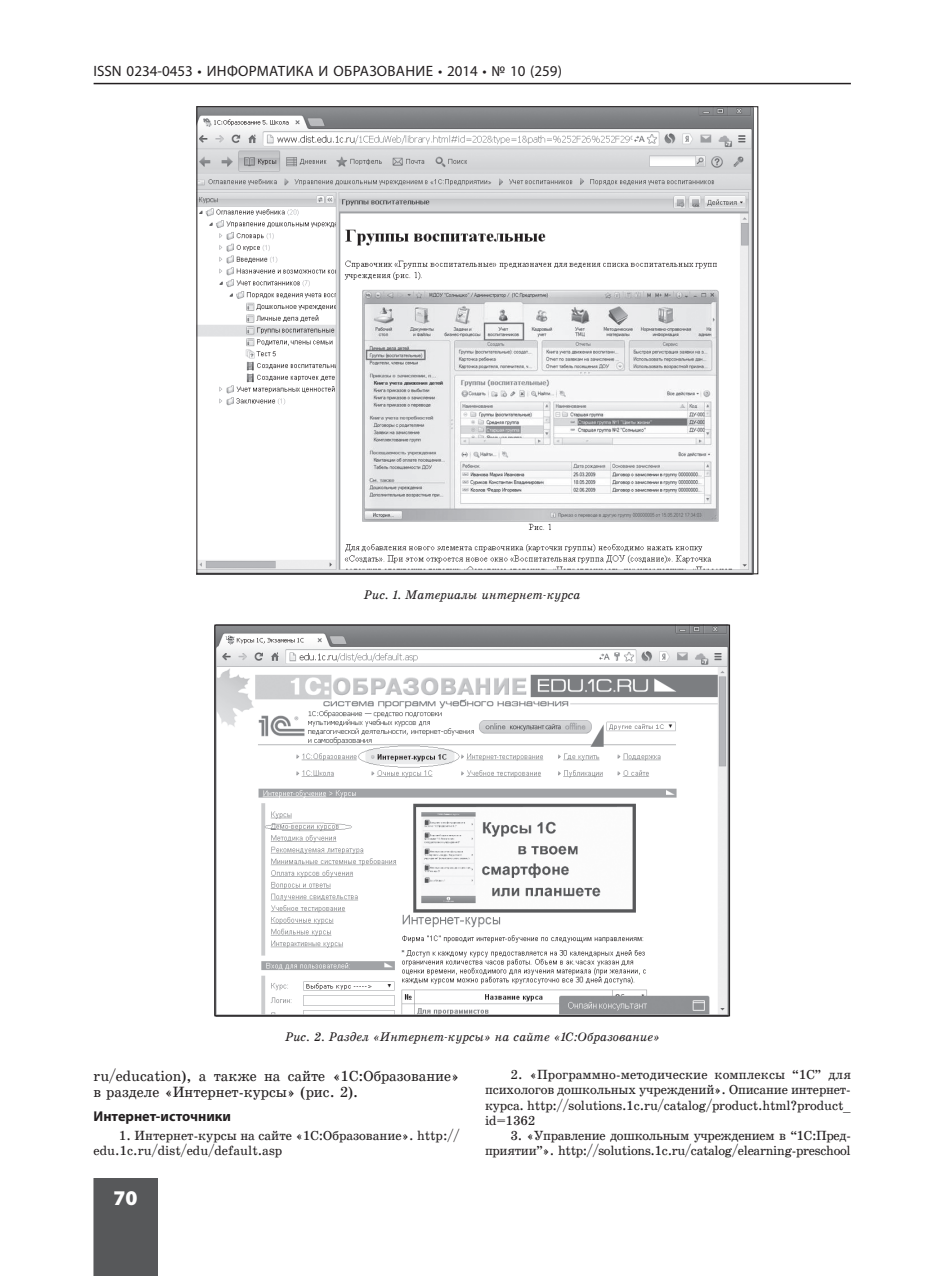
<style>
.page{position:relative;width:936px;height:1276px;background:#fff}
.page>*{position:absolute;margin:0;border:0;box-sizing:border-box;transform-origin:0 0}
.t1{font:900 21px "Myriad Pro";color:#fff}
.t2{font:15px "Myriad Pro";color:#231f20}
.t3{font:14.25px/16.5px "School Plain";color:#231f20}
.t4{font:700 14.25px "Myriad Pro";color:#231f20}
.t5{font:12.75px/15px "School Plain";letter-spacing:-.01em;color:#231f20}
.t6{font:italic 12px "School";color:#231f20}
</style>
<div class="page">
<div style="left:94px;top:1178px;width:63px;height:98px;background:#57585a"></div>
<hr style="left:94px;top:83px;width:756px;height:1px;background:#231f20">
<img style="left:198px;top:108px;width:555px;height:464px">
<img style="left:216px;top:627px;width:512px;height:387px">
<p class="t2" style="left:94px;top:62px;width:144px">ISSN 0234-0453 • И НФОРМАТИКА</p>
<p class="t2" style="left:318px;top:62px;width:25px">И ОБРАЗОВА</p>
<p class="t2" style="left:405px;top:62px;width:158px">НИЕ • 2014 • № 10 (259)</p>
<p class="t6" style="left:364px;top:588px;width:218px">Рис. 1. Материалы интернет-курса</p>
<p class="t6" style="left:285px;top:1029px;width:376px">Рис. 2. Раздел «Интернет-курсы» на сайте «1С:Образование»</p>
<p class="t3" style="left:94px;top:1067px;width:367px">ru/education), а также на сайте «1С:Образование» в разделе «Интернет-курсы» (рис. 2).</p>
<p class="t4" style="left:94px;top:1107px;width:139px">Интернет-источники</p>
<p class="t5" style="left:94px;top:1127px;width:367px;text-indent:26px">1. Интернет-курсы на сайте «1С:Образование». http:// edu.1c.ru/dist/edu/default.asp</p>
<h1 class="t1" style="left:113px;top:1186px;width:26px">70</h1>
<p class="t5" style="left:485px;top:1067px;width:367px;text-align:justify;text-indent:26px">2. «Программно-методические комплексы “1С” для психологов дошкольных учреждений». Описание интернет&shy;курса. http://solutions.1c.ru/catalog/product.html?product_ id=1362</p>
<p class="t5" style="left:485px;top:1127px;width:367px;text-align:right">3. «Управление дошкольным учреждением в “1С:Пред&shy;приятии”». http://solutions.1c.ru/catalog/elearning-preschool</p>
</div>
